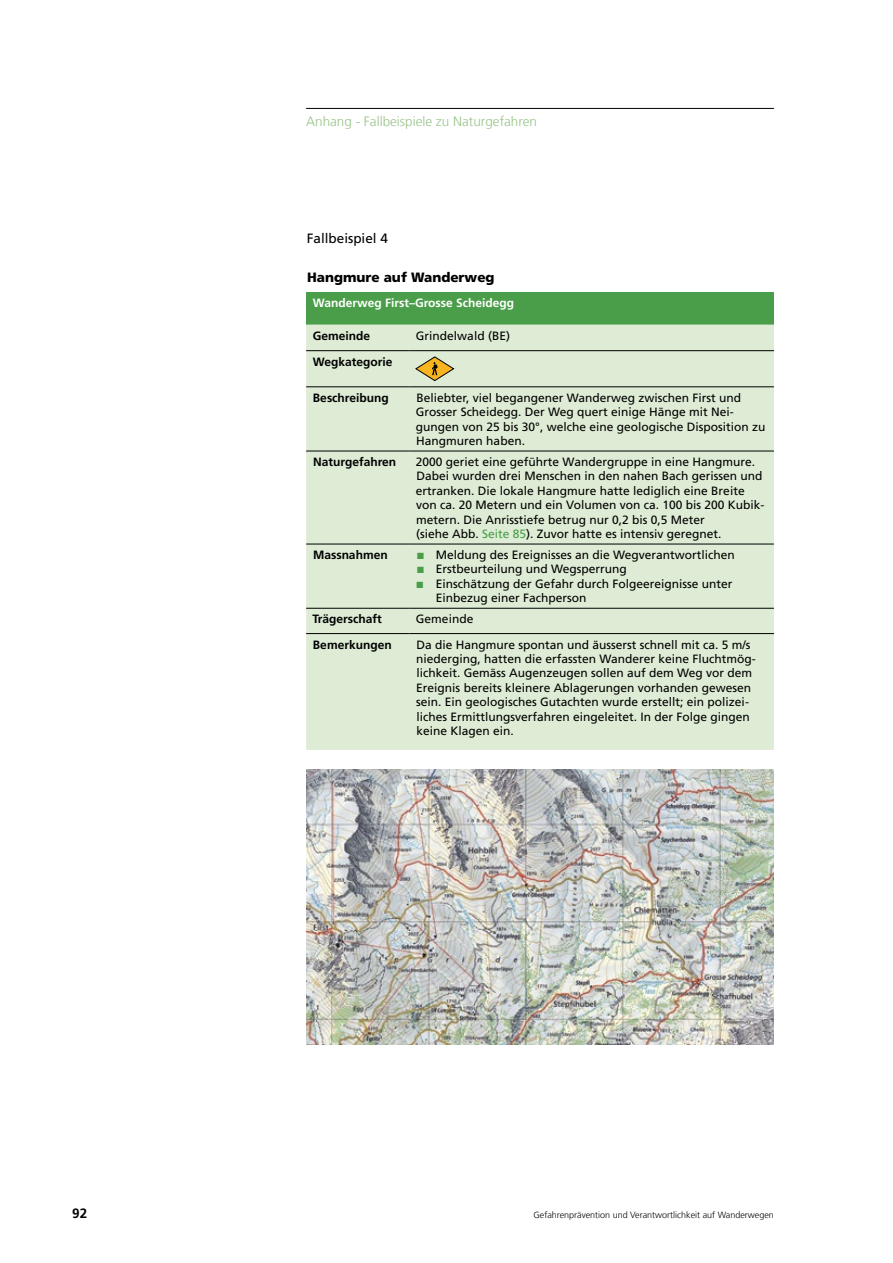
<style>
.page{position:relative;width:893px;height:1263px;background:#fff}
.page>*{position:absolute;margin:0;border:0;box-sizing:border-box;transform-origin:0 0}
.t1{font:300 13.5px "Frutiger LT Com";color:#97c387}
.t2{font:900 13.5px "Frutiger LT Com";color:#000}
.t3{font:13.5px "Frutiger LT Com";color:#000}
.t4{font:700 13.5px "Frutiger LT Com";color:#000}
.t5{font:12px/14.4px "Frutiger LT Com";color:#000}
.t6{font:700 12px "Frutiger LT Com";color:#000}
.t7{font:700 12px "Frutiger LT Com";color:#fff}
.t8{font:300 9px "Frutiger LT Com";color:#000}
.s1{color:#4a9e49}
</style>
<div class="page">
<hr style="left:306px;top:108px;width:468px;height:1px;background:#000">
<div style="left:306px;top:292px;width:468px;height:33px;background:#4a9e49"></div>
<div style="left:306px;top:325px;width:468px;height:425px;background:#deecd5"></div>
<hr style="left:306px;top:350px;width:104px;height:1px;background:#000">
<hr style="left:410px;top:350px;width:364px;height:1px;background:#000">
<hr style="left:306px;top:386px;width:104px;height:1px;background:#000">
<hr style="left:410px;top:386px;width:364px;height:1px;background:#000">
<hr style="left:306px;top:451px;width:104px;height:1px;background:#000">
<hr style="left:410px;top:451px;width:364px;height:1px;background:#000">
<hr style="left:306px;top:544px;width:104px;height:1px;background:#000">
<hr style="left:410px;top:544px;width:364px;height:1px;background:#000">
<hr style="left:306px;top:608px;width:104px;height:1px;background:#000">
<hr style="left:410px;top:608px;width:364px;height:1px;background:#000">
<hr style="left:306px;top:633px;width:104px;height:1px;background:#000">
<hr style="left:410px;top:633px;width:364px;height:1px;background:#000">
<svg style="left:415px;top:356px;width:39px;height:25px"></svg>
<img style="left:306px;top:769px;width:468px;height:275px">
<p class="t4" style="left:72px;top:1205px;width:17px">92</p>
<p class="t1" style="left:306px;top:113px;width:232px">Anhang - Fallbeispiele zu Naturgefahren</p>
<p class="t3" style="left:307px;top:230px;width:83px">Fallbeispiel 4</p>
<p class="t2" style="left:307px;top:269px;width:189px">Hangmure auf Wanderweg</p>
<p class="t7" style="left:313px;top:296px;width:203px">Wanderweg First–Grosse Scheidegg</p>
<p class="t6" style="left:313px;top:328px;width:59px">Gemeinde</p>
<p class="t5" style="left:416px;top:328px;width:96px">Grindelwald (BE)</p>
<p class="t6" style="left:313px;top:354px;width:81px">Wegkategorie</p>
<p class="t6" style="left:313px;top:391px;width:77px">Beschreibung</p>
<p class="t5" style="left:416px;top:390px;width:351px">Beliebter, viel begangener Wanderweg zwischen First und Grosser Scheidegg. Der Weg quert einige Hänge mit Nei&shy;gungen von 25 bis 30°, welche eine geologische Disposition zu Hangmuren haben.</p>
<p class="t6" style="left:313px;top:455px;width:85px">Naturgefahren</p>
<p class="t5" style="left:416px;top:455px;width:350px">2000 geriet eine geführte Wandergruppe in eine Hangmure.<br>Dabei wurden drei Menschen in den nahen Bach gerissen und ertranken. Die lokale Hangmure hatte lediglich eine Breite von ca. 20 Metern und ein Volumen von ca. 100 bis 200 Kubik&shy;metern. Die Anrisstiefe betrug nur 0,2 bis 0,5 Meter<br>(siehe Abb. <span class="s1">Seite 85</span>). Zuvor hatte es intensiv geregnet.</p>
<p class="t6" style="left:313px;top:548px;width:76px">Massnahmen</p>
<p class="t5" style="left:417px;top:548px;width:319px"><span class="s1">■</span> Meldung des Ereignisses an die Wegverantwortlichen</p>
<p class="t5" style="left:417px;top:562px;width:211px"><span class="s1">■</span> Erstbeurteilung und Wegsperrung</p>
<p class="t5" style="left:436px;top:576px;width:298px;text-indent:-19px"><span class="s1">■</span> Einschätzung der Gefahr durch Folgeereignisse unter<br>Einbezug einer Fachperson</p>
<p class="t6" style="left:312px;top:612px;width:71px">Trägerschaft</p>
<p class="t5" style="left:416px;top:612px;width:59px">Gemeinde</p>
<p class="t6" style="left:313px;top:637px;width:80px">Bemerkungen</p>
<p class="t5" style="left:416px;top:637px;width:341px">Da die Hangmure spontan und äusserst schnell mit ca. 5 m/s niederging, hatten die erfassten Wanderer keine Fluchtmög&shy;lichkeit. Gemäss Augenzeugen sollen auf dem Weg vor dem Ereignis bereits kleinere Ablagerungen vorhanden gewesen sein. Ein geologisches Gutachten wurde erstellt; ein polizei&shy;liches Ermittlungsverfahren eingeleitet. In der Folge gingen keine Klagen ein.</p>
<p class="t8" style="left:533px;top:1210px;width:242px">Gefahrenprävention und Verantwortlichkeit auf Wanderwegen</p>
</div>
